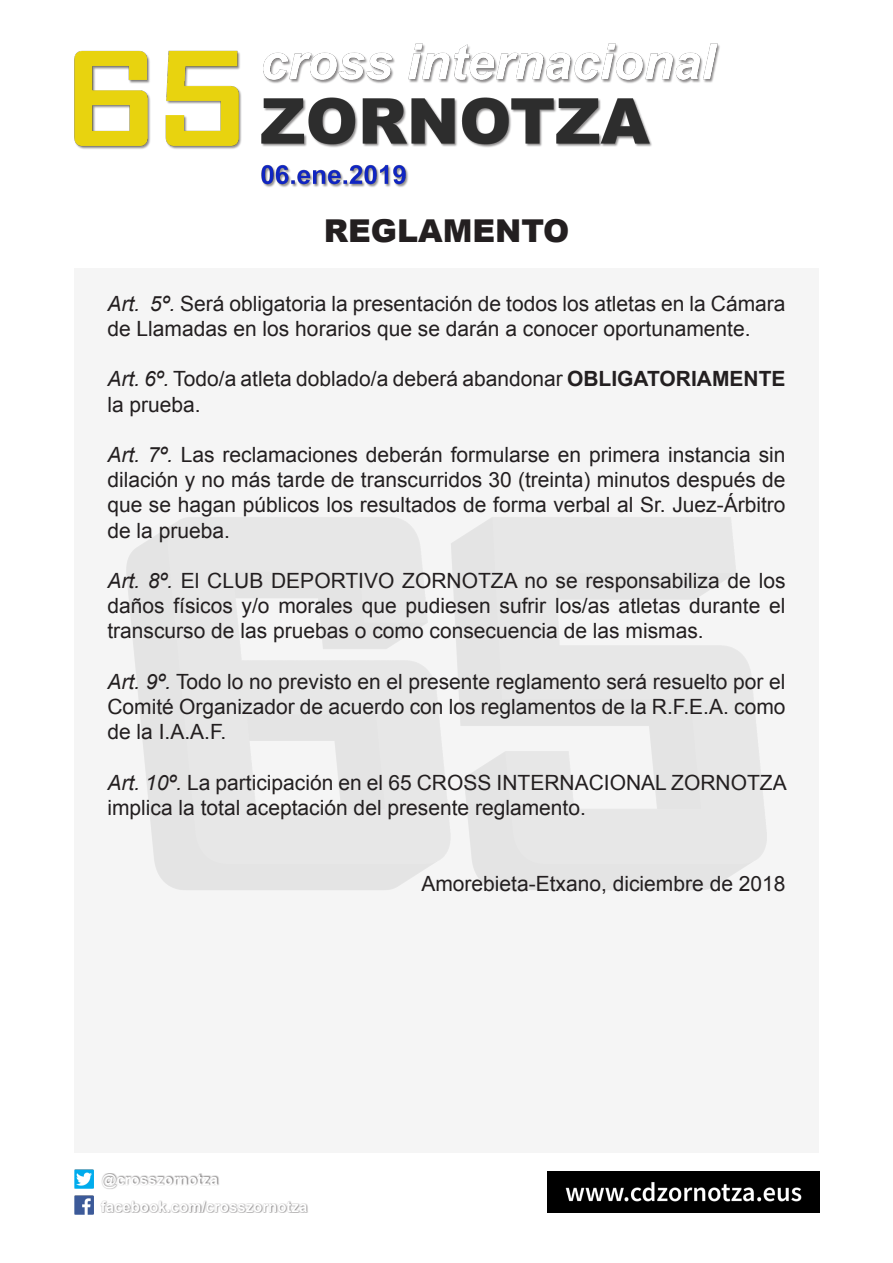
<style>
.page{position:relative;width:893px;height:1263px;background:#fff}
.page>*{position:absolute;margin:0;border:0;box-sizing:border-box;transform-origin:0 0}
.t1{font:900 31.5px "Arial";color:#231f20}
.t2{font:21px/25.2px "Arial";color:#231f20}
.t3{font:700 15px/27.5px "Arial";color:#fff}
.s1{font-style:italic}
.s2{font-weight:700}
</style>
<div class="page">
<img style="left:548px;top:1171px;width:271px;height:42px">
<img style="left:74px;top:43px;width:646px;height:144px">
<div style="left:74px;top:268px;width:745px;height:884px;background:linear-gradient(to right,#f0f0f0,#f1f1f1)"></div>
<img style="left:74px;top:1169px;width:20px;height:19px">
<img style="left:74px;top:1196px;width:20px;height:19px">
<div style="left:101px;top:1173px;width:118px;height:16px;background:#231f20;opacity:.6"></div>
<div style="left:100px;top:1200px;width:209px;height:13px;background:#231f20;opacity:.6"></div>
<p class="t1" style="left:324px;top:207px;width:247px">REGLAMENTO</p>
<p class="t2" style="left:107px;top:291px;width:680px"><span class="s1">Art. 5º.</span> Será obligatoria la presentación de todos los atletas en la Cámara de Llamadas en los horarios que se darán a conocer oportunamente.</p>
<p class="t2" style="left:107px;top:367px;width:680px"><span class="s1">Art. 6º.</span> Todo/a atleta doblado/a deberá abandonar <span class="s2">OBLIGATORIAMENTE </span>la prueba.</p>
<p class="t2" style="left:107px;top:442px;width:680px;text-align:justify"><span class="s1">Art. 7º.</span> Las reclamaciones deberán formularse en primera instancia sin dilación y no más tarde de transcurridos 30 (treinta) minutos después de que se hagan públicos los resultados de forma verbal al Sr. Juez-Árbitro de la prueba.</p>
<p class="t2" style="left:107px;top:568px;width:680px;text-align:justify"><span class="s1">Art. 8º.</span> El CLUB DEPORTIVO ZORNOTZA no se responsabiliza de los daños físicos y/o morales que pudiesen sufrir los/as atletas durante el transcurso de las pruebas o como consecuencia de las mismas.</p>
<p class="t2" style="left:107px;top:669px;width:680px;text-align:justify"><span class="s1">Art. 9º.</span> Todo lo no previsto en el presente reglamento será resuelto por el Comité Organizador de acuerdo con los reglamentos de la R.F.E.A. como de la I.A.A.F.</p>
<p class="t2" style="left:107px;top:770px;width:681px"><span class="s1">Art. 10º.</span> La participación en el 65 CROSS INTERNACIONAL ZORNOTZA implica la total aceptación del presente reglamento.</p>
<p class="t3" style="left:101px;top:1166px;width:208px">@crosszornotza facebook.com/crosszornotza</p>
<p class="t2" style="left:421px;top:871px;width:366px">Amorebieta-Etxano, diciembre de 2018</p>
</div>
